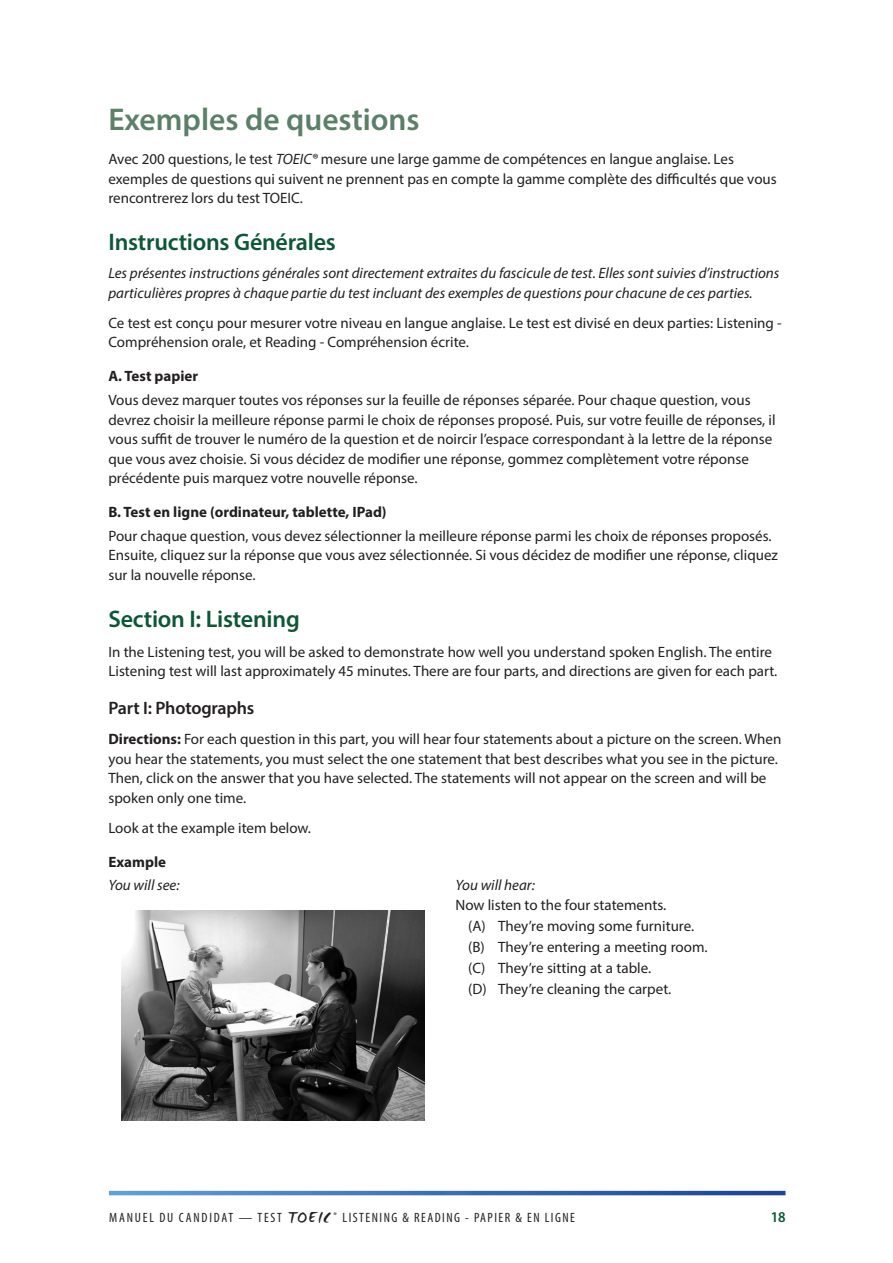
<style>
.page{position:relative;width:893px;height:1263px;background:#fff}
.page>*{position:absolute;margin:0;border:0;box-sizing:border-box;transform-origin:0 0}
.H1{font:600 31.5px "Myriad Pro";color:#5a8067}
.H2{font:600 24px "Myriad Pro";letter-spacing:-.01em;color:#0b5736}
.H3{font:600 18px "Myriad Pro";letter-spacing:-.01em;color:#231f20}
.Q_abcd{font:15px/19.5px "Myriad Pro";color:#231f20}
.You_will_hear{font:italic 15px/19.5px "Myriad Pro";color:#231f20}
.t1{font:700 15px "Myriad Pro";color:#231f20}
.Q_number{font:15px "Myriad Pro";color:#231f20}
.t2{font:600 semi-condensed 15px "Myriad Pro";color:#0a5734}
.t3{font:condensed 13.5px "Myriad Pro";letter-spacing:.11em;color:#231f20}
.s1{font-style:italic}
.s2{font-weight:700}
.s3{font-family:"WC Mano Negra Bta";font-stretch:normal;font-size:18px}
</style>
<div class="page">
<svg style="left:109px;top:1191px;width:676px;height:4px;background:#3c6fb7"></svg>
<img style="left:122px;top:910px;width:302px;height:210px">
<h2 class="H1" style="left:108px;top:99px;width:313px">Exemples de questions</h2>
<p class="Q_abcd" style="left:108px;top:149px;width:670px">Avec 200 questions, le test <span class="s1">TOEIC®</span> mesure une large gamme de compétences en langue anglaise. Les exemples de questions qui suivent ne prennent pas en compte la gamme complète des difficultés que vous rencontrerez lors du test TOEIC.</p>
<h3 class="H2" style="left:108px;top:227px;width:229px">Instructions Générales</h3>
<p class="You_will_hear" style="left:108px;top:263px;width:673px">Les présentes instructions générales sont directement extraites du fascicule de test. Elles sont suivies d’instructions particulières propres à chaque partie du test incluant des exemples de questions pour chacune de ces parties.</p>
<p class="Q_abcd" style="left:108px;top:313px;width:675px">Ce test est conçu pour mesurer votre niveau en langue anglaise. Le test est divisé en deux parties: Listening -<br>Compréhension orale, et Reading - Compréhension écrite.</p>
<h4 class="t1" style="left:108px;top:366px;width:91px">A. Test papier</h4>
<p class="Q_abcd" style="left:108px;top:390px;width:669px">Vous devez marquer toutes vos réponses sur la feuille de réponses séparée. Pour chaque question, vous devrez choisir la meilleure réponse parmi le choix de réponses proposé. Puis, sur votre feuille de réponses, il vous suffit de trouver le numéro de la question et de noircir l’espace correspondant à la lettre de la réponse que vous avez choisie. Si vous décidez de modifier une réponse, gommez complètement votre réponse précédente puis marquez votre nouvelle réponse.</p>
<h4 class="t1" style="left:108px;top:502px;width:280px">B. Test en ligne (ordinateur, tablette, IPad)</h4>
<p class="Q_abcd" style="left:108px;top:525px;width:671px">Pour chaque question, vous devez sélectionner la meilleure réponse parmi les choix de réponses proposés.<br>Ensuite, cliquez sur la réponse que vous avez sélectionnée. Si vous décidez de modifier une réponse, cliquez sur la nouvelle réponse.</p>
<h3 class="H2" style="left:108px;top:603px;width:193px">Section I: Listening</h3>
<p class="Q_abcd" style="left:108px;top:642px;width:670px">In the Listening test, you will be asked to demonstrate how well you understand spoken English. The entire<br>Listening test will last approximately 45 minutes. There are four parts, and directions are given for each part.</p>
<h4 class="H3" style="left:108px;top:697px;width:147px">Part I: Photographs</h4>
<p class="Q_abcd" style="left:108px;top:729px;width:674px"><span class="s2">Directions:</span> For each question in this part, you will hear four statements about a picture on the screen. When you hear the statements, you must select the one statement that best describes what you see in the picture.<br>Then, click on the answer that you have selected. The statements will not appear on the screen and will be spoken only one time.</p>
<p class="Q_abcd" style="left:108px;top:818px;width:204px">Look at the example item below.</p>
<h4 class="t1" style="left:108px;top:852px;width:59px">Example</h4>
<p class="You_will_hear" style="left:108px;top:875px;width:73px">You will see:</p>
<p class="You_will_hear" style="left:455px;top:875px;width:81px">You will hear:</p>
<p class="Q_number" style="left:455px;top:895px;width:212px">Now listen to the four statements.</p>
<p class="Q_abcd" style="left:468px;top:915px;width:227px">(A) They’re moving some furniture.</p>
<p class="Q_abcd" style="left:468px;top:936px;width:241px">(B) They’re entering a meeting room.</p>
<p class="Q_abcd" style="left:468px;top:957px;width:184px">(C) They’re sitting at a table.</p>
<p class="Q_abcd" style="left:468px;top:978px;width:205px">(D) They’re cleaning the carpet.</p>
<p class="t3" style="left:109px;top:1209px;width:467px">MANUEL DU CANDIDAT — TEST <span class="s3">TOEIC</span> <sup>®</sup> LISTENING &amp; READING - PAPIER &amp; EN LIGNE</p>
<p class="t2" style="left:771px;top:1207px;width:16px">18</p>
</div>
